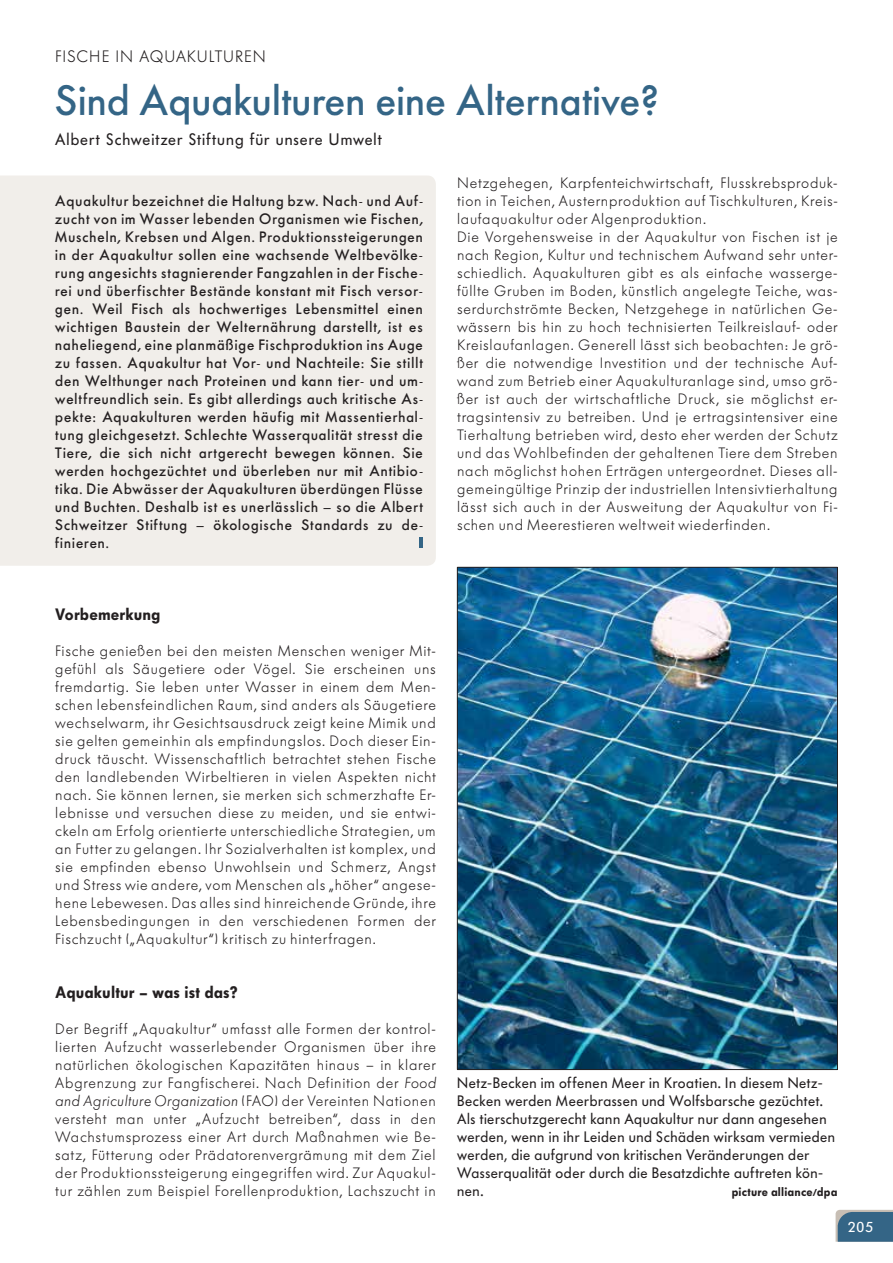
<style>
.page{position:relative;width:893px;height:1263px;background:#fff}
.page>*{position:absolute;margin:0;border:0;box-sizing:border-box;transform-origin:0 0}
.t1{font:500 42px "Futura BQ";color:#346586}
.t2{font:16.5px "Futura BQ";letter-spacing:.06em;color:#231f20}
.t3{font:800 16.5px "Futura BQ";letter-spacing:.005em;color:#231f20}
.t4{font:300 16.5px "Futura BQ";letter-spacing:.06em;color:#231f20}
.t5{font:300 15px/18px "Futura BQ";letter-spacing:.045em;color:#231f20;text-align:justify}
.t6{font:500 15px/18px "Futura BQ";letter-spacing:.055em;color:#231f20;text-align:justify}
.t7{font:15px/18px "Futura BQ";letter-spacing:.035em;color:#231f20}
.t8{font:14.25px "Futura BQ";color:#fff;scale:1.1 1}
.t9{font:800 12px "Futura BQ";letter-spacing:.015em;color:#231f20}
.s1{font-style:italic}
</style>
<div class="page">
<div style="left:0;top:176px;width:436px;height:390px;background:#f1eeea"></div>
<hr style="left:419px;top:538px;width:4px;height:10px;background:#346586">
<img style="left:459px;top:569px;width:377px;height:499px">
<svg style="left:836px;top:1210px;width:57px;height:32px;background:#46708b"></svg>
<p class="t4" style="left:55px;top:49px;width:212px">FISCHE IN AQUAKULTUREN</p>
<h1 class="t1" style="left:55px;top:84px;width:605px">Sind Aquakulturen eine Alternative?</h1>
<p class="t2" style="left:55px;top:133px;width:328px">Albert Schweitzer Stiftung für unsere Umwelt</p>
<p class="t6" style="left:55px;top:193px;width:369px">Aquakultur bezeichnet die Haltung bzw. Nach- und Auf&shy;zucht von im Wasser lebenden Organismen wie Fischen, Muscheln, Krebsen und Algen. Produktionssteigerungen in der Aquakultur sollen eine wachsende Weltbevölke&shy;rung angesichts stagnierender Fangzahlen in der Fische&shy;rei und überfischter Bestände konstant mit Fisch versor&shy;gen. Weil Fisch als hochwertiges Lebensmittel einen wichtigen Baustein der Welternährung darstellt, ist es naheliegend, eine planmäßige Fischproduktion ins Auge zu fassen. Aquakultur hat Vor- und Nachteile: Sie stillt den Welthunger nach Proteinen und kann tier- und um&shy;weltfreundlich sein. Es gibt allerdings auch kritische As&shy;pekte: Aquakulturen werden häufig mit Massentierhal&shy;tung gleichgesetzt. Schlechte Wasserqualität stresst die Tiere, die sich nicht artgerecht bewegen können. Sie werden hochgezüchtet und überleben nur mit Antibio&shy;tika. Die Abwässer der Aquakulturen überdüngen Flüsse und Buchten. Deshalb ist es unerlässlich – so die Albert Schweitzer Stiftung – ökologische Standards zu de&shy;finieren.</p>
<p class="t5" style="left:457px;top:175px;width:382px;text-align:left">Netzgehegen, Karpfenteichwirtschaft, Flusskrebsproduk&shy;tion in Teichen, Austernproduktion auf Tischkulturen, Kreis&shy;laufaquakultur oder Algenproduktion.<br>Die Vorgehensweise in der Aquakultur von Fischen ist je nach Region, Kultur und technischem Aufwand sehr unter&shy;schiedlich. Aquakulturen gibt es als einfache wasserge&shy;füllte Gruben im Boden, künstlich angelegte Teiche, was&shy;serdurchströmte Becken, Netzgehege in natürlichen Ge&shy;wässern bis hin zu hoch technisierten Teilkreislauf- oder Kreislaufanlagen. Generell lässt sich beobachten: Je grö&shy;ßer die notwendige Investition und der technische Auf&shy;wand zum Betrieb einer Aquakulturanlage sind, umso grö&shy;ßer ist auch der wirtschaftliche Druck, sie möglichst er&shy;tragsintensiv zu betreiben. Und je ertragsintensiver eine Tierhaltung betrieben wird, desto eher werden der Schutz und das Wohlbefinden der gehaltenen Tiere dem Streben nach möglichst hohen Erträgen untergeordnet. Dieses all&shy;gemeingültige Prinzip der industriellen Intensivtierhaltung lässt sich auch in der Ausweitung der Aquakultur von Fi&shy;schen und Meerestieren weltweit wiederfinden.</p>
<p class="t3" style="left:55px;top:607px;width:107px">Vorbemerkung</p>
<p class="t5" style="left:55px;top:643px;width:382px">Fische genießen bei den meisten Menschen weniger Mit&shy;gefühl als Säugetiere oder Vögel. Sie erscheinen uns fremdartig. Sie leben unter Wasser in einem dem Men&shy;schen lebensfeindlichen Raum, sind anders als Säugetiere wechselwarm, ihr Gesichtsausdruck zeigt keine Mimik und sie gelten gemeinhin als empfindungslos. Doch dieser Ein&shy;druck täuscht. Wissenschaftlich betrachtet stehen Fische den landlebenden Wirbeltieren in vielen Aspekten nicht nach. Sie können lernen, sie merken sich schmerzhafte Er&shy;lebnisse und versuchen diese zu meiden, und sie entwi&shy;ckeln am Erfolg orientierte unterschiedliche Strategien, um an Futter zu gelangen. Ihr Sozialverhalten ist komplex, und sie empfinden ebenso Unwohlsein und Schmerz, Angst und Stress wie andere, vom Menschen als „höher“ angese&shy;hene Lebewesen. Das alles sind hinreichende Gründe, ihre Lebensbedingungen in den verschiedenen Formen der Fischzucht („Aquakultur“) kritisch zu hinterfragen.</p>
<p class="t3" style="left:55px;top:985px;width:184px">Aquakultur – was ist das?</p>
<p class="t5" style="left:55px;top:1021px;width:382px">Der Begriff „Aquakultur“ umfasst alle Formen der kontrol&shy;lierten Aufzucht wasserlebender Organismen über ihre natürlichen ökologischen Kapazitäten hinaus – in klarer Abgrenzung zur Fangfischerei. Nach Definition der <span class="s1">Food and Agriculture Organization</span> (FAO) der Vereinten Nationen versteht man unter „Aufzucht betreiben“, dass in den Wachstumsprozess einer Art durch Maßnahmen wie Be&shy;satz, Fütterung oder Prädatorenvergrämung mit dem Ziel der Produktionssteigerung eingegriffen wird. Zur Aquakul&shy;tur zählen zum Beispiel Forellenproduktion, Lachszucht in</p>
<p class="t7" style="left:457px;top:1075px;width:379px">Netz-Becken im offenen Meer in Kroatien. In diesem Netz-Becken werden Meerbrassen und Wolfsbarsche gezüchtet.<br>Als tierschutzgerecht kann Aquakultur nur dann angesehen werden, wenn in ihr Leiden und Schäden wirksam vermieden werden, die aufgrund von kritischen Veränderungen der Wasserqualität oder durch die Besatzdichte auftreten kön&shy;nen.</p>
<p class="t9" style="left:732px;top:1187px;width:107px">picture alliance/dpa</p>
<p class="t8" style="left:848px;top:1221px;width:24px">205</p>
</div>
